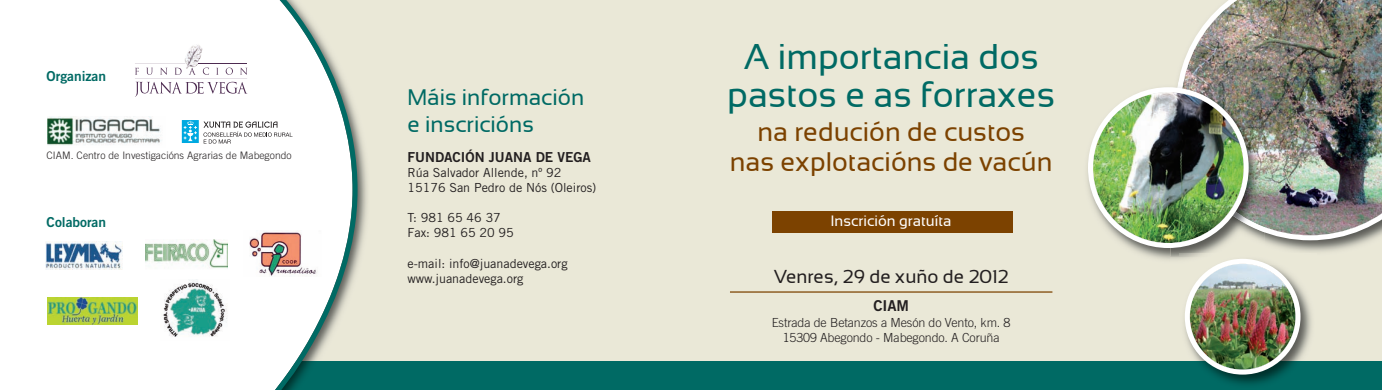
<style>
.page{position:relative;width:1382px;height:390px;background:#eae8d7}
.page>*{position:absolute;margin:0;border:0;box-sizing:border-box;transform-origin:0 0}
.t1{font:35.75px/38.8px "Sansation";color:#006a64;text-align:center}
.t2{font:26.88px/30px "Sansation";color:#7c4200;text-align:center}
.t3{font:22.5px/27px "Sansation";color:#006a64}
.t4{font:18.75px "Sansation";color:#231f20}
.t5{font:15px "Sansation";color:#fff}
.t6{font:15px "Trade Gothic Bold Two";color:#231f20}
.t7{font:13.75px "Trade Gothic Bold Two";color:#231f20}
.t8{font:13.75px "Trade Gothic Bold Two";color:#006a64}
.t9{font:12.5px/15px "Trade Gothic";color:#231f20}
.t10{font:300 12.5px/15px "Trade Gothic";letter-spacing:-.01em;color:#231f20;text-align:center}
.t11{font:300 10.25px "Trade Gothic";letter-spacing:.005em;color:#231f20}
</style>
<div class="page">
<div style="left:0;top:361px;width:1382px;height:29px;background:#006a64"></div>
<img style="left:1176px;top:0;width:206px;height:240px">
<svg style="left:1170px;top:257px;width:9px;height:3px"></svg>
<img style="left:1170px;top:84px;width:95px;height:173px">
<img style="left:1181px;top:82px;width:84px;height:145px">
<img style="left:1088px;top:87px;width:161px;height:161px">
<img style="left:1179px;top:253px;width:133px;height:131px">
<img style="left:1185px;top:259px;width:115px;height:115px">
<hr style="left:730px;top:291px;width:322px;height:1px;background:#7c4200">
<img style="left:358px;top:124px;width:9px;height:138px">
<svg style="left:0;top:0;width:358px;height:390px;background:#f2f6f4"></svg>
<svg style="left:135px;top:68px;width:4px;height:7px"></svg>
<svg style="left:146px;top:68px;width:7px;height:7px"></svg>
<svg style="left:160px;top:68px;width:7px;height:7px"></svg>
<svg style="left:175px;top:68px;width:7px;height:7px"></svg>
<svg style="left:189px;top:69px;width:7px;height:6px"></svg>
<svg style="left:203px;top:68px;width:6px;height:7px"></svg>
<svg style="left:216px;top:68px;width:3px;height:7px"></svg>
<svg style="left:226px;top:68px;width:7px;height:7px"></svg>
<svg style="left:240px;top:68px;width:7px;height:7px"></svg>
<svg style="left:135px;top:82px;width:112px;height:15px;background:#e0dbe1"></svg>
<hr style="left:135px;top:63px;width:50px;height:1px;background:#4d2b51">
<hr style="left:135px;top:79px;width:112px;height:1px;background:#4d2b51">
<img style="left:185px;top:44px;width:18px;height:25px">
<hr style="left:199px;top:63px;width:48px;height:1px;background:#4d2b51">
<img style="left:46px;top:242px;width:76px;height:27px">
<img style="left:145px;top:240px;width:83px;height:30px">
<img style="left:243px;top:231px;width:79px;height:45px">
<svg style="left:183px;top:121px;width:14px;height:21px"></svg>
<div style="left:181px;top:119px;width:18px;height:25px;border:1px solid #fff"></div>
<svg style="left:184px;top:121px;width:13px;height:20px"></svg>
<svg style="left:203px;top:121px;width:89px;height:23px;background:#dcdbdc"></svg>
<img style="left:47px;top:116px;width:119px;height:32px">
<svg style="left:45px;top:296px;width:94px;height:29px"></svg>
<img style="left:47px;top:298px;width:91px;height:26px">
<img style="left:160px;top:279px;width:69px;height:61px">
<div style="left:772px;top:211px;width:241px;height:21px;background:#7c4200"></div>
<p class="t8" style="left:47px;top:71px;width:61px">Organizan</p>
<p class="t11" style="left:47px;top:151px;width:247px">CIAM. Centro de Investigacións Agrarias de Mabegondo</p>
<p class="t8" style="left:47px;top:217px;width:61px">Colaboran</p>
<h3 class="t3" style="left:407px;top:84px;width:178px">Máis información e inscricións</h3>
<p class="t7" style="left:407px;top:152px;width:185px">FUNDACIÓN JUANA DE VEGA</p>
<p class="t9" style="left:407px;top:167px;width:190px">Rúa Salvador Allende, nº 92<br>15176 San Pedro de Nós (Oleiros)</p>
<p class="t9" style="left:407px;top:212px;width:108px">T: 981 65 46 37<br>Fax: 981 65 20 95</p>
<p class="t9" style="left:407px;top:257px;width:162px">e-mail: info@juanadevega.org www.juanadevega.org</p>
<h1 class="t1" style="left:727px;top:37px;width:329px">A importancia dos pastos e as forraxes</h1>
<h2 class="t2" style="left:730px;top:116px;width:324px">na redución de custos<br>nas explotacións de vacún</h2>
<p class="t5" style="left:831px;top:211px;width:122px">Inscrición gratuíta</p>
<h3 class="t4" style="left:774px;top:266px;width:236px">Venres, 29 de xuño de 2012</h3>
<p class="t6" style="left:873px;top:300px;width:37px">CIAM</p>
<p class="t10" style="left:772px;top:316px;width:240px">Estrada de Betanzos a Mesón do Vento, km. 8<br>15309 Abegondo - Mabegondo. A Coruña</p>
</div>
